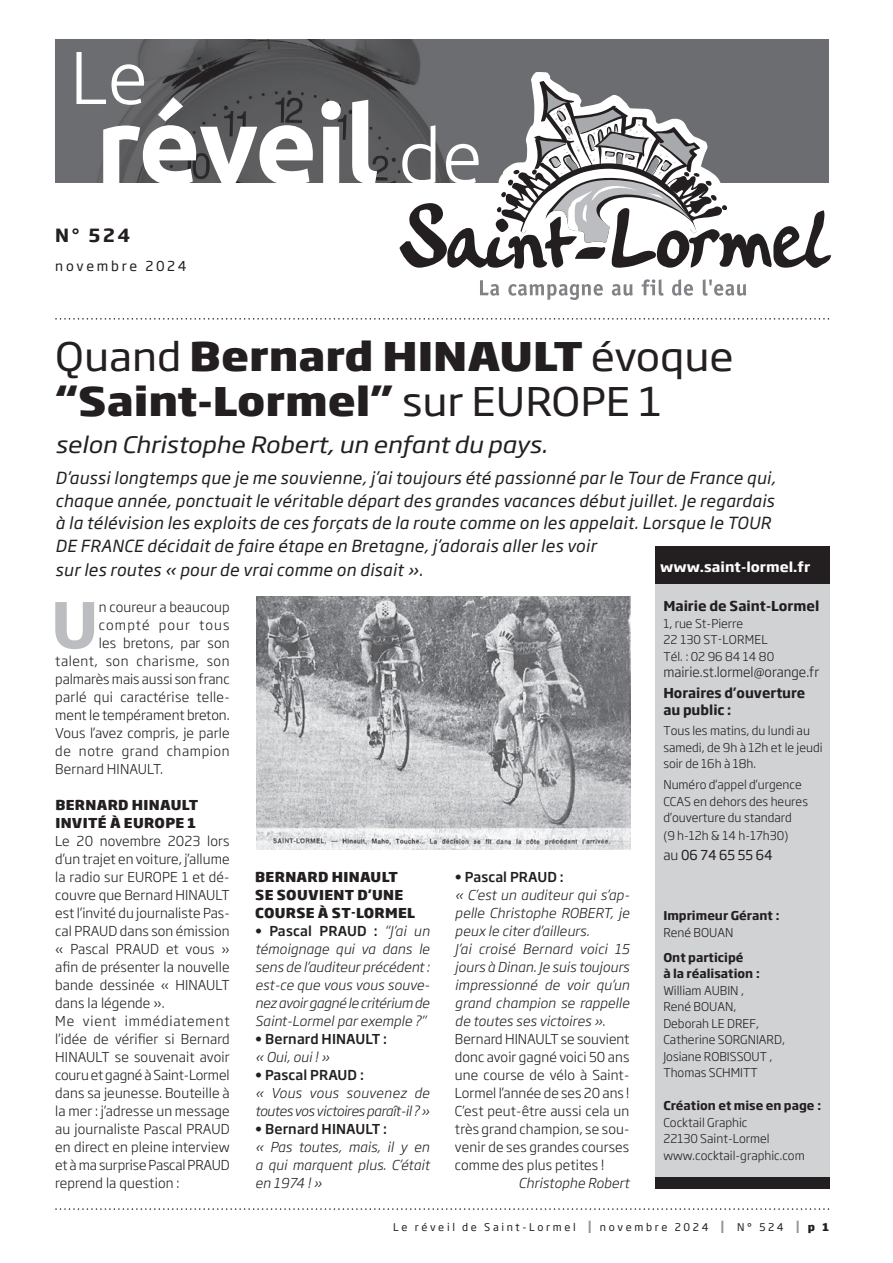
<style>
.page{position:relative;width:893px;height:1263px;background:#fff}
.page>*{position:absolute;margin:0;border:0;box-sizing:border-box;transform-origin:0 0}
.t1{font:700 108px "Ubuntu";letter-spacing:-.02em;color:#fff}
.t2{font:300 75px "Ubuntu";color:#fff}
.t3{font:700 61.95px "Soho Gothic Pro";color:#bcbdc0}
.t4{font:800 39px/45px "Soho Gothic Pro";color:#231f20;scale:1.08 1}
.t5{font:italic 22.5px "Soho Gothic Pro";color:#231f20;scale:1.1 1}
.t6{font:700 18px "Soho Gothic Pro";color:#231f20}
.t7{font:italic 16.5px/22.5px "Soho Gothic Pro";letter-spacing:.02em;color:#231f20}
.t8{font:300 13.5px/18px "Soho Gothic Pro";letter-spacing:.01em;color:#231f20}
.t9{font:italic 300 13.5px/18px "Soho Gothic Pro";letter-spacing:.01em;color:#231f20;text-align:justify}
.t10{font:800 13.5px/18px "Soho Gothic Pro";letter-spacing:.025em;color:#231f20}
.t11{font:500 13.5px "Soho Gothic Pro";letter-spacing:.01em;color:#231f20}
.t12{font:italic 300 13.5px/18px "Soho Gothic Pro";letter-spacing:-.02em;color:#231f20}
.t13{font:700 13.5px/16.5px "Soho Gothic Pro";color:#231f20}
.t14{font:13.5px "Soho Gothic Pro";letter-spacing:.2em;color:#231f20}
.t15{font:300 13.5px "Soho Gothic Pro";letter-spacing:.04em;color:#231f20}
.t16{font:300 13.5px "Soho Gothic Pro";letter-spacing:.045em;color:#231f20}
.t17{font:700 13.5px "Soho Gothic Pro";color:#fff;scale:1.05 1}
.t18{font:300 13.5px "Soho Gothic Pro";letter-spacing:.085em;color:#231f20}
.t19{font:300 12px/16.5px "Soho Gothic Pro";color:#231f20}
.t20{font:700 12px/16.5px "Soho Gothic Pro";color:#231f20}
.t21{font:10.5px "Soho Gothic Pro";letter-spacing:.25em;color:#231f20}
.s1{font-weight:300;font-size:75px}
.s2{font-weight:400}
.s3{font-weight:500;font-style:normal}
.s4{font-style:italic}
.s5{font-weight:300}
.s6{font-weight:500;font-size:16.65px;color:#939598}
.s7{font-weight:800}
</style>
<div class="page">
<div style="left:55px;top:39px;width:774px;height:144px;background:#6c6d70"></div>
<img style="left:98px;top:39px;width:323px;height:144px">
<svg style="left:390px;top:72px;width:442px;height:223px"></svg>
<svg style="left:400px;top:81px;width:431px;height:188px"></svg>
<svg style="left:480px;top:280px;width:19px;height:16px"></svg>
<svg style="left:508px;top:284px;width:95px;height:16px"></svg>
<svg style="left:612px;top:284px;width:21px;height:12px"></svg>
<svg style="left:642px;top:279px;width:22px;height:17px"></svg>
<svg style="left:672px;top:279px;width:21px;height:17px"></svg>
<svg style="left:703px;top:279px;width:43px;height:17px"></svg>
<svg style="left:55px;top:318px;width:774px;height:2px"></svg>
<svg style="left:55px;top:1208px;width:774px;height:2px"></svg>
<div style="left:655px;top:546px;width:174px;height:642px;background:#231f20"></div>
<div style="left:655px;top:585px;width:174px;height:592px;background:#d1d2d4"></div>
<img style="left:256px;top:596px;width:374px;height:253px">
<h2 class="t2" style="left:70px;top:32px;width:80px">Le</h2>
<h1 class="t1" style="left:96px;top:80px;width:389px">réveil <span class="s1">de</span></h1>
<h3 class="t6" style="left:55px;top:221px;width:76px">N° 524</h3>
<p class="t14" style="left:55px;top:256px;width:133px">novembre 2024</p>
<h3 class="t4" style="left:55px;top:331px;width:630px"><span class="s2">Quand</span> Bernard HINAULT <span class="s2">évoque </span>“Saint-Lormel” <span class="s2">sur EUROPE 1</span></h3>
<h3 class="t5" style="left:55px;top:427px;width:449px">selon Christophe Robert, un enfant du pays.</h3>
<p class="t7" style="left:55px;top:466px;width:722px">D’aussi longtemps que je me souvienne, j’ai toujours été passionné par le Tour de France qui, chaque année, ponctuait le véritable départ des grandes vacances début juillet. Je regardais à la télévision les exploits de ces forçats de la route comme on les appelait. Lorsque le TOUR DE FRANCE décidait de faire étape en Bretagne, j’adorais aller les voir</p>
<p class="t7" style="left:55px;top:557px;width:369px">sur les routes « pour de vrai comme on disait ».</p>
<p class="t17" style="left:660px;top:556px;width:144px">www.saint-lormel.fr</p>
<h3 class="t3" style="left:51px;top:576px;width:49px">U</h3>
<p class="t8" style="left:99px;top:597px;width:132px">n coureur a beaucoup</p>
<p class="t18" style="left:99px;top:614px;width:132px">compté pour tous</p>
<p class="t8" style="left:99px;top:633px;width:132px">les bretons, par son</p>
<p class="t15" style="left:55px;top:650px;width:176px">talent, son charisme, son</p>
<p class="t8" style="left:55px;top:669px;width:176px">palmarès mais aussi son franc</p>
<p class="t8" style="left:55px;top:687px;width:176px">parlé qui caractérise telle-</p>
<p class="t8" style="left:55px;top:705px;width:176px">ment le tempérament breton.</p>
<p class="t8" style="left:55px;top:723px;width:176px">Vous l’avez compris, je parle</p>
<p class="t16" style="left:55px;top:740px;width:176px">de notre grand champion</p>
<p class="t8" style="left:55px;top:759px;width:109px">Bernard HINAULT.</p>
<p class="t10" style="left:55px;top:795px;width:144px">BERNARD HINAULT<br>INVITÉ À EUROPE 1</p>
<p class="t8" style="left:55px;top:831px;width:176px">Le 20 novembre 2023 lors d’un trajet en voiture, j’allume la radio sur EUROPE 1 et dé&shy;couvre que Bernard HINAULT est l’invité du journaliste Pas&shy;cal PRAUD dans son émission « Pascal PRAUD et vous » afin de présenter la nouvelle bande dessinée « HINAULT dans la légende ».<br>Me vient immédiatement l’idée de vérifier si Bernard<br>HINAULT se souvenait avoir couru et gagné à Saint-Lormel dans sa jeunesse. Bouteille à la mer : j’adresse un message au journaliste Pascal PRAUD en direct en pleine interview et à ma surprise Pascal PRAUD reprend la question :</p>
<p class="t10" style="left:255px;top:867px;width:162px">BERNARD HINAULT<br>SE SOUVIENT D'UNE<br>COURSE À ST-LORMEL</p>
<p class="t9" style="left:255px;top:921px;width:176px"><span class="s3">• Pascal PRAUD :</span> “J’ai un témoignage qui va dans le sens de l’auditeur précédent : est-ce que vous vous souve&shy;nez avoir gagné le critérium de Saint-Lormel par exemple ?”</p>
<p class="t11" style="left:255px;top:1028px;width:134px">• Bernard HINAULT :</p>
<p class="t9" style="left:255px;top:1047px;width:76px">« Oui, oui ! »</p>
<p class="t11" style="left:255px;top:1064px;width:110px">• Pascal PRAUD :</p>
<p class="t12" style="left:255px;top:1083px;width:176px">« Vous vous souvenez de toutes vos victoires paraît-il ? »</p>
<p class="t11" style="left:255px;top:1118px;width:134px">• Bernard HINAULT :</p>
<p class="t9" style="left:255px;top:1137px;width:176px">« Pas toutes, mais, il y en a qui marquent plus. C’était en 1974 ! »</p>
<p class="t11" style="left:455px;top:866px;width:110px">• Pascal PRAUD :</p>
<p class="t8" style="left:455px;top:885px;width:176px"><span class="s4">« C’est un auditeur qui s’ap&shy;pelle Christophe ROBERT, je peux le citer d’ailleurs.<br>J’ai croisé Bernard voici 15 jours à Dinan. Je suis toujours impressionné de voir qu’un grand champion se rappelle de toutes ses victoires »</span>.<br>Bernard HINAULT se souvient donc avoir gagné voici 50 ans une course de vélo à Saint-<br>Lormel l’année de ses 20 ans !<br>C’est peut-être aussi cela un très grand champion, se sou&shy;venir de ses grandes courses comme des plus petites !</p>
<p class="t9" style="left:519px;top:1173px;width:112px">Christophe Robert</p>
<p class="t13" style="left:663px;top:597px;width:157px">Mairie de Saint-Lormel</p>
<p class="t19" style="left:663px;top:614px;width:112px">1, rue St-Pierre<br>22 130 ST-LORMEL<br>Tél. : 02 96 84 14 80</p>
<p class="t8" style="left:663px;top:662px;width:157px">mairie.st.lormel@orange.fr</p>
<p class="t13" style="left:663px;top:684px;width:144px">Horaires d’ouverture au public :</p>
<p class="t19" style="left:663px;top:722px;width:161px">Tous les matins, du lundi au samedi, de 9h à 12h et le jeudi soir de 16h à 18h.</p>
<p class="t19" style="left:663px;top:776px;width:146px">Numéro d’appel d’urgence<br>CCAS en dehors des heures d’ouverture du standard</p>
<p class="t19" style="left:663px;top:827px;width:127px">(9 h-12h &amp; 14 h-17h30)</p>
<p class="t14" style="left:663px;top:844px;width:111px"><span class="s5">au</span> 06 74 65 55 64</p>
<p class="t20" style="left:663px;top:907px;width:118px">Imprimeur Gérant :</p>
<p class="t19" style="left:663px;top:923px;width:72px">René BOUAN</p>
<p class="t20" style="left:663px;top:948px;width:98px">Ont participé<br>à la réalisation :</p>
<p class="t19" style="left:663px;top:981px;width:123px">William AUBIN ,<br>René BOUAN,<br>Deborah LE DREF,<br>Catherine SORGNIARD,<br>Josiane ROBISSOUT ,<br>Thomas SCHMITT</p>
<p class="t20" style="left:663px;top:1097px;width:159px">Création et mise en page :</p>
<p class="t19" style="left:663px;top:1113px;width:143px">Cocktail Graphic<br>22130 Saint-Lormel www.cocktail-graphic.com</p>
<p class="t21" style="left:393px;top:1219px;width:438px">Le réveil de Saint-Lormel <span class="s6">I</span> novembre 2024 <span class="s6">I</span> N° 524 <span class="s6">I</span> <span class="s7">p 1</span></p>
</div>
